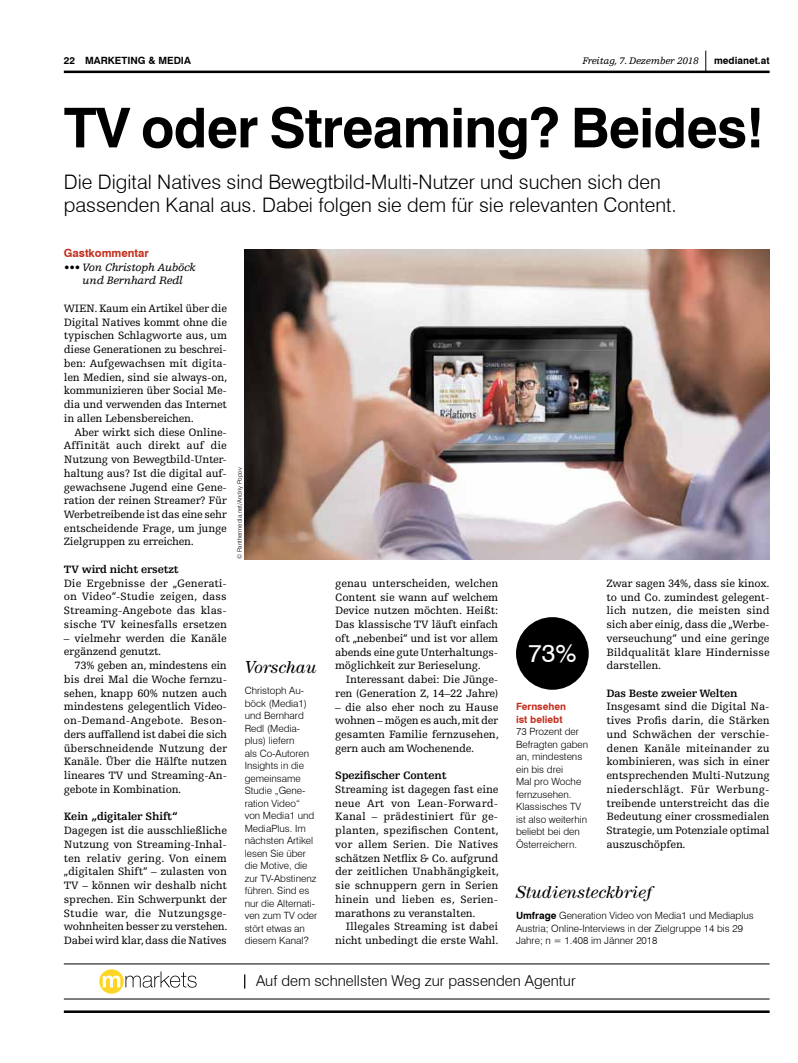
<style>
.page{position:relative;width:798px;height:1063px;background:#fff}
.page>*{position:absolute;margin:0;border:0;box-sizing:border-box;transform-origin:0 0}
.t1{font:700 55px "Swiss 721 BT";letter-spacing:-.015em;color:#000}
.t2{font:25px "Swiss 721 BT";color:#fff}
.t3{font:300 20px/22.5px "Swiss 721 BT";color:#000}
.t4{font:italic 17.5px "Century Std";color:#000}
.t5{font:300 15px "Swiss 721 BT";color:#000}
.t6{font:11.25px/13.8px "Egyptienne FLT Std";letter-spacing:-.015em;color:#000;text-align:justify}
.t7{font:700 11.25px "Egyptienne FLT Std";letter-spacing:-.02em;color:#000}
.t8{font:italic 11.25px/13.8px "Egyptienne FLT Std";letter-spacing:-.02em;color:#000;text-align:center}
.t9{font:700 11.25px "Swiss 721 BT";color:#c32d1c}
.t10{font:300 10px/12.5px "Swiss 721 BT";color:#000}
.t11{font:700 10px "Swiss 721 BT";color:#000}
.t12{font:italic 10px "Egyptienne FLT Std";letter-spacing:-.02em;color:#000}
.t13{font:700 10px/12.5px "Swiss 721 BT";color:#c32d1c}
.t14{font:300 6.25px "Swiss 721 BT";color:#000}
.s1{font-weight:700}
</style>
<div class="page">
<svg style="left:705px;top:51px;width:1px;height:20px"></svg>
<hr style="left:64px;top:71px;width:705px;height:2px;background:#000">
<hr style="left:64px;top:1010px;width:705px;height:3px;background:#000">
<img style="left:244px;top:249px;width:525px;height:310px">
<div style="left:516px;top:617px;width:72px;height:73px;background:#000;border-radius:50%"></div>
<svg style="left:99px;top:969px;width:25px;height:25px"></svg>
<svg style="left:103px;top:971px;width:93px;height:17px"></svg>
<hr style="left:64px;top:964px;width:705px;height:1px;background:#000">
<hr style="left:64px;top:999px;width:705px;height:1px;background:#000">
<svg style="left:244px;top:974px;width:1px;height:15px"></svg>
<p class="t11" style="left:64px;top:55px;width:128px">22 marketing &amp; media</p>
<p class="t12" style="left:582px;top:56px;width:118px">Freitag, 7. Dezember 2018</p>
<p class="t11" style="left:713px;top:55px;width:57px">medianet.at</p>
<h1 class="t1" style="left:64px;top:94px;width:701px">TV oder Streaming? Beides!</h1>
<h3 class="t3" style="left:64px;top:171px;width:614px">Die Digital Natives sind Bewegtbild-Multi-Nutzer und suchen sich den passenden Kanal aus. Dabei folgen sie dem für sie relevanten Content.</h3>
<p class="t9" style="left:64px;top:246px;width:86px">Gastkommentar</p>
<p class="t8" style="left:64px;top:260px;width:133px">••• Von Christoph Auböck und Bernhard Redl</p>
<p class="t6" style="left:64px;top:301px;width:165px">WIEN. Kaum ein Artikel über die Digital Natives kommt ohne die typischen Schlagworte aus, um diese Generationen zu beschrei&shy;ben: Aufgewachsen mit digita&shy;len Medien, sind sie always-on, kommunizieren über Social Me&shy;dia und verwenden das Internet in allen Lebensbereichen.</p>
<p class="t6" style="left:64px;top:425px;width:165px;text-indent:11px">Aber wirkt sich diese Online-Affinität auch direkt auf die Nutzung von Bewegtbild-Unter&shy;haltung aus? Ist die digital auf&shy;gewachsene Jugend eine Gene&shy;ration der reinen Streamer? Für Werbetreibende ist das eine sehr entscheidende Frage, um junge Zielgruppen zu erreichen.</p>
<p class="t7" style="left:64px;top:563px;width:116px">TV wird nicht ersetzt</p>
<p class="t6" style="left:64px;top:576px;width:164px">Die Ergebnisse der „Generati&shy;on Video“-Studie zeigen, dass Streaming-Angebote das klas&shy;sische TV keinesfalls ersetzen</p>
<p class="t6" style="left:64px;top:631px;width:164px">– vielmehr werden die Kanäle ergänzend genutzt.</p>
<p class="t6" style="left:64px;top:659px;width:165px;text-indent:11px">73% geben an, mindestens ein bis drei Mal die Woche fernzu&shy;sehen, knapp 60% nutzen auch mindestens gelegentlich Video&shy;on-Demand-Angebote. Beson&shy;ders auffallend ist dabei die sich überschneidende Nutzung der Kanäle. Über die Hälfte nutzen lineares TV und Streaming-An&shy;gebote in Kombination.</p>
<p class="t7" style="left:64px;top:811px;width:116px">Kein „digitaler Shift“</p>
<p class="t6" style="left:64px;top:824px;width:165px">Dagegen ist die ausschließliche Nutzung von Streaming-Inhal&shy;ten relativ gering. Von einem „digitalen Shift“ – zulasten von TV – können wir deshalb nicht sprechen. Ein Schwerpunkt der Studie war, die Nutzungsge&shy;wohnheiten besser zu verstehen.<br>Dabei wird klar, dass die Natives</p>
<p class="t14" style="left:236px;top:559px;width:93px;rotate:-90deg">© Panthermedia.net/Andriy Popov</p>
<h3 class="t4" style="left:244px;top:657px;width:73px">Vorschau</h3>
<p class="t10" style="left:244px;top:684px;width:74px">Christoph Au&shy;böck (Media1) und Bernhard<br>Redl (Media&shy;plus) liefern<br>als Co-Autoren<br>Insights in die gemeinsame<br>Studie „Gene&shy;ration Video“ von Media1 und<br>MediaPlus. Im nächsten Artikel lesen Sie über die Motive, die zur TV-Abstinenz führen. Sind es nur die Alternati&shy;ven zum TV oder stört etwas an diesem Kanal?</p>
<p class="t6" style="left:335px;top:576px;width:165px">genau unterscheiden, welchen Content sie wann auf welchem Device nutzen möchten. Heißt:<br>Das klassische TV läuft einfach oft „nebenbei“ und ist vor allem abends eine gute Unterhaltungs&shy;möglichkeit zur Berieselung.</p>
<p class="t6" style="left:335px;top:673px;width:164px;text-align:right">Interessant dabei: Die Jünge&shy;ren (Generation Z, 14–22 Jahre)</p>
<p class="t6" style="left:335px;top:700px;width:165px">– die also eher noch zu Hause wohnen – mögen es auch, mit der gesamten Familie fernzusehen, gern auch am Wochenende.</p>
<p class="t7" style="left:335px;top:769px;width:113px">Spezifischer Content</p>
<p class="t6" style="left:335px;top:783px;width:165px;text-align:left">Streaming ist dagegen fast eine neue Art von Lean-Forward-<br>Kanal – prädestiniert für ge&shy;planten, spezifischen Content, vor allem Serien. Die Natives schätzen Netflix &amp; Co. aufgrund der zeitlichen Unabhängigkeit, sie schnuppern gern in Serien hinein und lieben es, Serien&shy;marathons zu veranstalten.</p>
<p class="t6" style="left:335px;top:920px;width:165px;text-align:right">Illegales Streaming ist dabei nicht unbedingt die erste Wahl.</p>
<h2 class="t2" style="left:528px;top:638px;width:50px">73%</h2>
<p class="t13" style="left:516px;top:701px;width:52px">Fernsehen ist beliebt</p>
<p class="t10" style="left:516px;top:726px;width:74px">73 Prozent der<br>Befragten gaben an, mindestens ein bis drei<br>Mal pro Woche fernzusehen.<br>Klassisches TV ist also weiterhin beliebt bei den<br>Österreichern.</p>
<p class="t6" style="left:606px;top:576px;width:165px">Zwar sagen 34%, dass sie kinox. to und Co. zumindest gelegent&shy;lich nutzen, die meisten sind sich aber einig, dass die „Werbe&shy;verseuchung“ und eine geringe Bildqualität klare Hindernisse darstellen.</p>
<p class="t7" style="left:606px;top:687px;width:133px">Das Beste zweier Welten</p>
<p class="t6" style="left:606px;top:700px;width:165px">Insgesamt sind die Digital Na&shy;tives Profis darin, die Stärken und Schwächen der verschie&shy;denen Kanäle miteinander zu kombinieren, was sich in einer entsprechenden Multi-Nutzung niederschlägt. Für Werbung&shy;treibende unterstreicht das die Bedeutung einer crossmedialen Strategie, um Potenziale optimal auszuschöpfen.</p>
<h3 class="t4" style="left:516px;top:882px;width:138px">Studiensteckbrief</h3>
<p class="t10" style="left:516px;top:909px;width:239px"><span class="s1">Umfrage</span> Generation Video von Media1 und Mediaplus<br>Austria; Online-Interviews in der Zielgruppe 14 bis 29<br>Jahre; n = 1.408 im Jänner 2018</p>
<h3 class="t5" style="left:256px;top:971px;width:321px">Auf dem schnellsten Weg zur passenden Agentur</h3>
</div>
